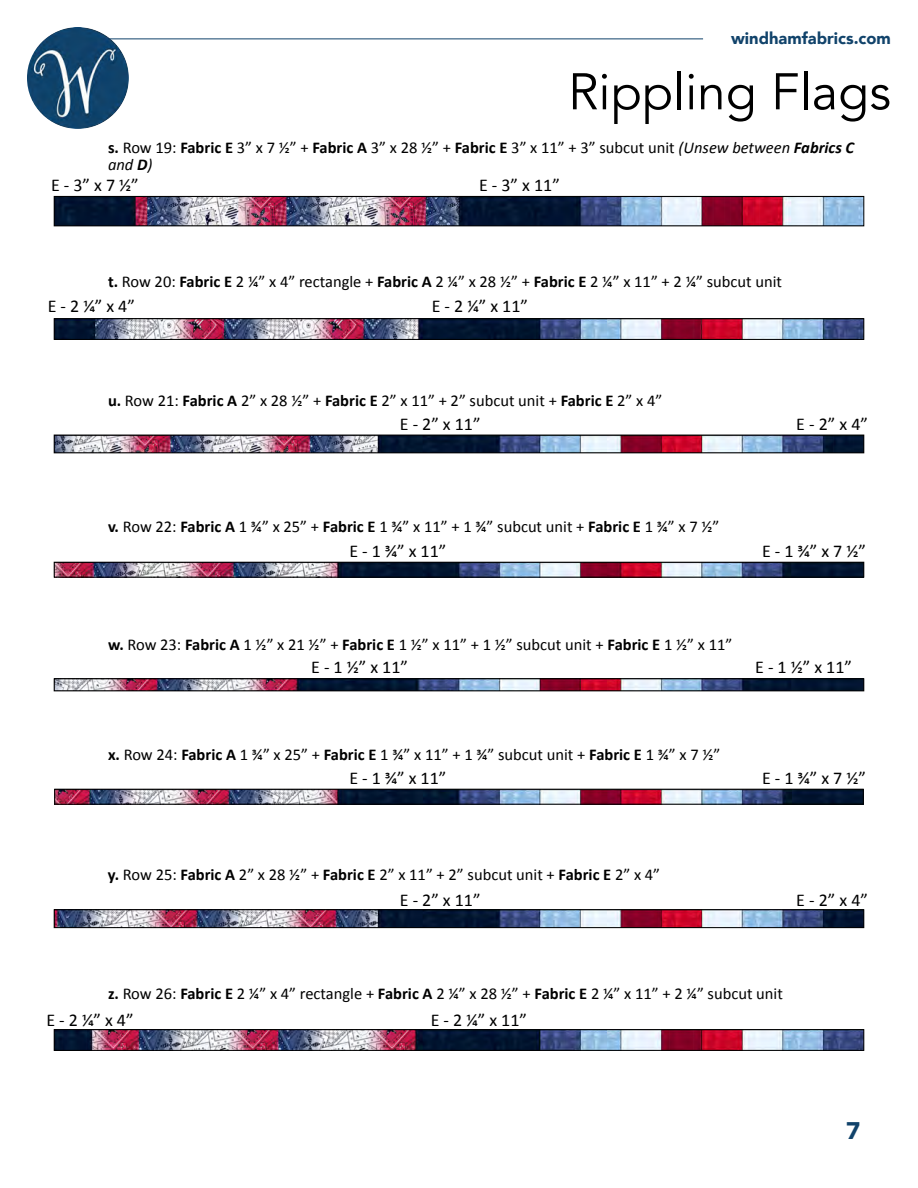
<style>
.page{position:relative;width:918px;height:1188px;background:#fff}
.page>*{position:absolute;margin:0;border:0;box-sizing:border-box;transform-origin:0 0}
.t1{font:51px "Avenir";color:#000}
.t2{font:900 24px "Avenir";color:#11436b}
.t3{font:18px "Calibri";color:#000}
.t4{font:16.5px/17.9px "Calibri";color:#000}
.t5{font:900 16.5px "Avenir";color:#11436b}
.s1{font-weight:700}
.s2{font-style:italic}
.s3{font-weight:700;font-style:italic}
</style>
<div class="page">
<img style="left:27px;top:27px;width:102px;height:102px;border-radius:51px">
<hr style="left:109px;top:39px;width:594px;height:1px;background:#11436b">
<img style="left:56px;top:198px;width:806px;height:26px">
<div style="left:54px;top:196px;width:810px;height:30px;border:1px solid #000"></div>
<img style="left:56px;top:437px;width:806px;height:14px">
<div style="left:54px;top:435px;width:810px;height:18px;border:1px solid #000"></div>
<img style="left:56px;top:681px;width:806px;height:8px">
<div style="left:54px;top:679px;width:810px;height:12px;border:1px solid #000"></div>
<img style="left:56px;top:912px;width:806px;height:14px">
<div style="left:54px;top:910px;width:810px;height:18px;border:1px solid #000"></div>
<img style="left:56px;top:321px;width:806px;height:17px">
<div style="left:54px;top:319px;width:810px;height:21px;border:1px solid #000"></div>
<img style="left:56px;top:564px;width:806px;height:11px">
<div style="left:54px;top:562px;width:810px;height:15px;border:1px solid #000"></div>
<img style="left:57px;top:791px;width:804px;height:11px">
<div style="left:55px;top:789px;width:808px;height:15px;border:1px solid #000"></div>
<img style="left:56px;top:1031px;width:806px;height:18px">
<div style="left:54px;top:1029px;width:810px;height:22px;border:1px solid #000"></div>
<p class="t5" style="left:731px;top:24px;width:161px">windhamfabrics.com</p>
<h1 class="t1" style="left:568px;top:61px;width:324px">Rippling Flags</h1>
<p class="t4" style="left:108px;top:138px;width:748px"><span class="s1">s.</span> Row 19: <span class="s1">Fabric E</span> 3” x 7 ½” + <span class="s1">Fabric A</span> 3” x 28 ½” + <span class="s1">Fabric E</span> 3” x 11” + 3” subcut unit <span class="s2">(Unsew between</span> <span class="s3">Fabrics C </span><span class="s2">and</span> <span class="s3">D</span><span class="s2">)</span></p>
<p class="t3" style="left:51px;top:172px;width:89px">E - 3” x 7 1/2”</p>
<p class="t3" style="left:479px;top:172px;width:82px">E - 3” x 11”</p>
<p class="t4" style="left:108px;top:272px;width:676px"><span class="s1">t.</span> Row 20: <span class="s1">Fabric E</span> 2 ¼” x 4” rectangle + <span class="s1">Fabric A</span> 2 ¼” x 28 ½” + <span class="s1">Fabric E</span> 2 ¼” x 11” + 2 ¼” subcut unit</p>
<p class="t3" style="left:48px;top:294px;width:89px">E - 2 1/4” x 4”</p>
<p class="t3" style="left:432px;top:294px;width:98px">E - 2 1/4” x 11”</p>
<p class="t4" style="left:108px;top:391px;width:556px"><span class="s1">u.</span> Row 21: <span class="s1">Fabric A</span> 2” x 28 ½” + <span class="s1">Fabric E</span> 2” x 11” + 2” subcut unit + <span class="s1">Fabric E</span> 2” x 4”</p>
<p class="t3" style="left:400px;top:412px;width:82px">E - 2” x 11”</p>
<p class="t3" style="left:796px;top:412px;width:73px">E - 2” x 4”</p>
<p class="t4" style="left:108px;top:517px;width:613px"><span class="s1">v.</span> Row 22: <span class="s1">Fabric A</span> 1 ¾” x 25” + <span class="s1">Fabric E</span> 1 ¾” x 11” + 1 ¾” subcut unit + <span class="s1">Fabric E</span> 1 ¾” x 7 ½”</p>
<p class="t3" style="left:349px;top:538px;width:98px">E - 1 3/4” x 11”</p>
<p class="t3" style="left:762px;top:538px;width:105px">E - 1 3/4” x 7 1/2”</p>
<p class="t4" style="left:108px;top:635px;width:626px"><span class="s1">w.</span> Row 23: <span class="s1">Fabric A</span> 1 ½” x 21 ½” + <span class="s1">Fabric E</span> 1 ½” x 11” + 1 ½” subcut unit + <span class="s1">Fabric E</span> 1 ½” x 11”</p>
<p class="t3" style="left:311px;top:655px;width:98px">E - 1 1/2” x 11”</p>
<p class="t3" style="left:755px;top:655px;width:98px">E - 1 1/2” x 11”</p>
<p class="t4" style="left:108px;top:745px;width:614px"><span class="s1">x.</span> Row 24: <span class="s1">Fabric A</span> 1 ¾” x 25” + <span class="s1">Fabric E</span> 1 ¾” x 11” + 1 ¾” subcut unit + <span class="s1">Fabric E</span> 1 ¾” x 7 ½”</p>
<p class="t3" style="left:349px;top:766px;width:98px">E - 1 3/4” x 11”</p>
<p class="t4" style="left:108px;top:865px;width:554px"><span class="s1">y.</span> Row 25: <span class="s1">Fabric A</span> 2” x 28 ½” + <span class="s1">Fabric E</span> 2” x 11” + 2” subcut unit + <span class="s1">Fabric E</span> 2” x 4”</p>
<p class="t3" style="left:400px;top:887px;width:82px">E - 2” x 11”</p>
<p class="t3" style="left:762px;top:766px;width:105px">E - 1 3/4” x 7 1/2”</p>
<p class="t3" style="left:796px;top:887px;width:73px">E - 2” x 4”</p>
<p class="t4" style="left:108px;top:985px;width:676px"><span class="s1">z.</span> Row 26: <span class="s1">Fabric E</span> 2 ¼” x 4” rectangle + <span class="s1">Fabric A</span> 2 ¼” x 28 ½” + <span class="s1">Fabric E</span> 2 ¼” x 11” + 2 ¼” subcut unit</p>
<p class="t3" style="left:46px;top:1007px;width:89px">E - 2 1/4” x 4”</p>
<p class="t3" style="left:431px;top:1007px;width:98px">E - 2 1/4” x 11”</p>
<h2 class="t2" style="left:846px;top:1110px;width:16px">7</h2>
</div>
